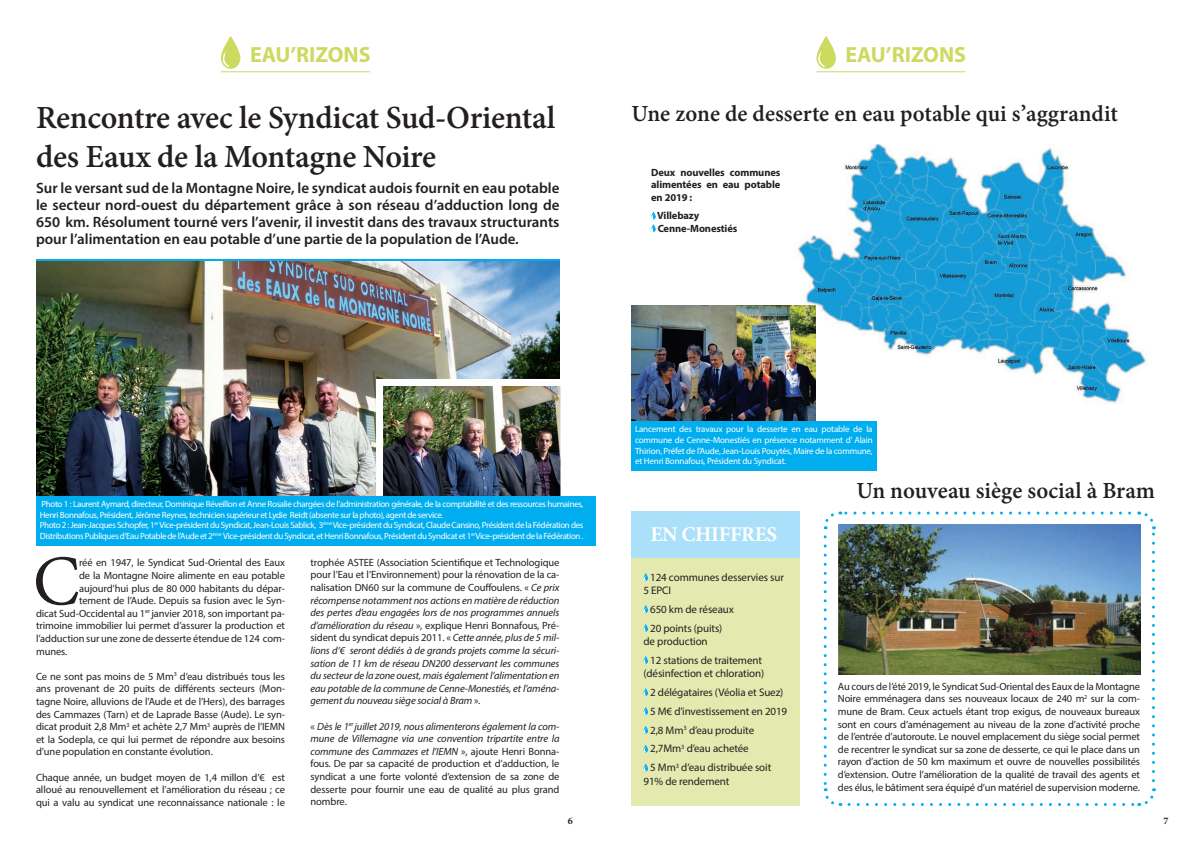
<style>
.page{position:relative;width:1191px;height:842px;background:#fff}
.page>*{position:absolute;margin:0;border:0;box-sizing:border-box;transform-origin:0 0}
.t1{font:76.9px "Adobe Devanagari";color:#231f20}
.t2{font:700 35px/38px "Adobe Devanagari";letter-spacing:-.01em;color:#231f20}
.t3{font:700 25px "Adobe Devanagari";color:#231f20}
.t4{font:700 22px "Myriad Pro";color:#ccda60}
.t5{font:700 21px "Minion Pro";letter-spacing:-.02em;color:#fff}
.t6{font:600 15px/17px "Myriad Pro";color:#231f20;text-align:justify}
.t7{font:11px/13.2px "Myriad Pro";letter-spacing:-.01em;color:#231f20}
.t8{font:10.5px/12.6px "Myriad Pro";letter-spacing:-.01em;color:#231f20;text-align:justify}
.t9{font:italic 10.5px/12.6px "Myriad Pro";letter-spacing:-.01em;color:#231f20;text-align:justify}
.t10{font:700 10.5px/12.6px "Myriad Pro";letter-spacing:-.01em;color:#231f20;text-align:justify}
.t11{font:700 10px "Minion Pro";color:#231f20}
.t12{font:9px/10.8px "Myriad Pro";letter-spacing:-.04em;color:#fff}
.s1{font-style:normal}
.s2{font-style:italic}
</style>
<div class="page">
<div style="left:631px;top:511px;width:169px;height:295px;background:#e4eaaf"></div>
<img style="left:838px;top:524px;width:300px;height:151px">
<div style="left:631px;top:511px;width:169px;height:47px;background:#aae0f9"></div>
<svg style="left:643px;top:573px;width:5px;height:8px"></svg>
<svg style="left:643px;top:605px;width:5px;height:8px"></svg>
<svg style="left:643px;top:624px;width:5px;height:8px"></svg>
<svg style="left:643px;top:656px;width:5px;height:8px"></svg>
<svg style="left:643px;top:688px;width:5px;height:8px"></svg>
<svg style="left:643px;top:707px;width:5px;height:8px"></svg>
<svg style="left:643px;top:726px;width:5px;height:8px"></svg>
<svg style="left:643px;top:745px;width:5px;height:7px"></svg>
<svg style="left:643px;top:764px;width:5px;height:7px"></svg>
<svg style="left:36px;top:260px;width:523px;height:2px"></svg>
<hr style="left:816px;top:71px;width:149px;height:1px;background:#ccda60">
<svg style="left:816px;top:36px;width:20px;height:33px"></svg>
<hr style="left:221px;top:71px;width:149px;height:1px;background:#ccda60">
<svg style="left:221px;top:36px;width:19px;height:33px"></svg>
<svg style="left:823px;top:537px;width:18px;height:269px"></svg>
<svg style="left:849px;top:788px;width:307px;height:18px"></svg>
<svg style="left:1138px;top:511px;width:17px;height:270px"></svg>
<svg style="left:823px;top:511px;width:306px;height:18px"></svg>
<img style="left:36px;top:262px;width:523px;height:234px">
<img style="left:384px;top:387px;width:175px;height:109px">
<div style="left:376px;top:379px;width:191px;height:145px;border:7px solid #fff"></div>
<div style="left:36px;top:496px;width:559px;height:50px;background:#00aeef"></div>
<img style="left:797px;top:144px;width:350px;height:260px">
<img style="left:631px;top:305px;width:185px;height:116px">
<div style="left:631px;top:421px;width:246px;height:50px;background:#00aeef"></div>
<svg style="left:651px;top:212px;width:5px;height:20px"></svg>
<p class="t4" style="left:250px;top:41px;width:122px">EAU’RIZONS</p>
<p class="t4" style="left:845px;top:41px;width:122px">EAU’RIZONS</p>
<p class="t2" style="left:36px;top:103px;width:521px">Rencontre avec le Syndicat Sud-Oriental des Eaux de la Montagne Noire</p>
<p class="t6" style="left:36px;top:179px;width:525px">Sur le versant sud de la Montagne Noire, le syndicat audois fournit en eau potable le secteur nord-ouest du département grâce à son réseau d’adduction long de 650 km. Résolument tourné vers l’avenir, il investit dans des travaux structurants pour l’alimentation en eau potable d’une partie de la population de l’Aude.</p>
<p class="t3" style="left:631px;top:100px;width:488px">Une zone de desserte en eau potable qui s’aggrandit</p>
<p class="t10" style="left:651px;top:166px;width:131px">Deux nouvelles communes alimentées en eau potable en 2019 :</p>
<p class="t10" style="left:657px;top:209px;width:44px">Villebazy</p>
<p class="t10" style="left:657px;top:222px;width:81px">Cenne-Monestiés</p>
<p class="t12" style="left:40px;top:498px;width:545px">Photo 1 : Laurent Aymard, directeur, Dominique Réveillon et Anne Rosalie chargées de l’administration générale, de la comptabilité et des ressources humaines,<br>Henri Bonnafous, Président, Jérôme Reynes, technicien supérieur et Lydie Reidt (absente sur la photo), agent de service.</p>
<p class="t12" style="left:40px;top:520px;width:545px">Photo 2 : Jean-Jacques Schopfer, 1<sup>er</sup> Vice-président du Syndicat, Jean-Louis Sablick, 3<sup>ème</sup> Vice-président du Syndicat, Claude Cansino, Président de la Fédération des<br>Distributions Publiques d’Eau Potable de l’Aude et 2<sup>ème</sup> Vice-président du Syndicat, et Henri Bonnafous, Président du Syndicat et 1<sup>er</sup> Vice-président de la Fédération .</p>
<p class="t1" style="left:33px;top:538px;width:49px">C</p>
<p class="t8" style="left:79px;top:556px;width:207px">réé en 1947, le Syndicat Sud-Oriental des Eaux</p>
<p class="t8" style="left:79px;top:569px;width:207px">de la Montagne Noire alimente en eau potable</p>
<p class="t8" style="left:79px;top:581px;width:207px">aujourd’hui plus de 80 000 habitants du dépar-</p>
<p class="t8" style="left:79px;top:594px;width:207px">tement de l’Aude. Depuis sa fusion avec le Syn-</p>
<p class="t8" style="left:36px;top:607px;width:250px">dicat Sud-Occidental au 1<sup>er</sup> janvier 2018, son important pa-</p>
<p class="t8" style="left:36px;top:619px;width:250px">trimoine immobilier lui permet d’assurer la production et</p>
<p class="t8" style="left:36px;top:632px;width:250px">l’adduction sur une zone de desserte étendue de 124 com-</p>
<p class="t8" style="left:36px;top:644px;width:33px">munes.</p>
<p class="t8" style="left:36px;top:670px;width:250px">Ce ne sont pas moins de 5 Mm<sup>3</sup> d’eau distribués tous les ans provenant de 20 puits de différents secteurs (Mon&shy;tagne Noire, alluvions de l’Aude et de l’Hers), des barrages des Cammazes (Tarn) et de Laprade Basse (Aude). Le syn&shy;dicat produit 2,8 Mm<sup>3</sup> et achète 2,7 Mm<sup>3</sup> auprès de l’IEMN et la Sodepla, ce qui lui permet de répondre aux besoins d’une population en constante évolution.</p>
<p class="t8" style="left:36px;top:770px;width:250px">Chaque année, un budget moyen de 1,4 millon d’€ est alloué au renouvellement et l’amélioration du réseau ; ce qui a valu au syndicat une reconnaissance nationale : le</p>
<p class="t9" style="left:310px;top:556px;width:250px"><span class="s1">trophée ASTEE (Association Scientifique et Technologique pour l’Eau et l’Environnement) pour la rénovation de la ca&shy;nalisation DN60 sur la commune de Couffoulens. «</span> Ce prix récompense notamment nos actions en matière de réduction des pertes d’eau engagées lors de nos programmes annuels d’amélioration du réseau <span class="s1">», explique Henri Bonnafous, Pré&shy;sident du syndicat depuis 2011. «</span> Cette année, plus de 5 mil&shy;lions d’€ seront dédiés à de grands projets comme la sécuri&shy;sation de 11 km de réseau DN200 desservant les communes du secteur de la zone ouest, mais également l’alimentation en eau potable de la commune de Cenne-Monestiés, et l’aména&shy;gement du nouveau siège social à Bram <span class="s1">».</span></p>
<p class="t8" style="left:310px;top:720px;width:250px">« <span class="s2">Dès le 1</span><sup>er</sup> <span class="s2">juillet 2019, nous alimenterons également la com&shy;mune de Villemagne via une convention tripartite entre la commune des Cammazes et l’IEMN</span> », ajoute Henri Bonna&shy;fous. De par sa capacité de production et d’adduction, le syndicat a une forte volonté d’extension de sa zone de desserte pour fournir une eau de qualité au plus grand nombre.</p>
<p class="t12" style="left:635px;top:423px;width:239px;text-align:justify">Lancement des travaux pour la desserte en eau potable de la commune de Cenne-Monestiés en présence notamment d’ Alain Thirion, Préfet de l’Aude, Jean-Louis Pouytès, Maire de la commune, et Henri Bonnafous, Président du Syndicat.</p>
<p class="t5" style="left:650px;top:519px;width:128px">EN CHIFFRES</p>
<p class="t7" style="left:643px;top:570px;width:142px;text-indent:7px">124 communes desservies sur<br>5 EPCI</p>
<p class="t7" style="left:650px;top:602px;width:85px">650 km de réseaux</p>
<p class="t7" style="left:650px;top:621px;width:74px">20 points (puits)</p>
<p class="t7" style="left:643px;top:634px;width:66px">de production</p>
<p class="t7" style="left:650px;top:653px;width:113px">12 stations de traitement</p>
<p class="t7" style="left:643px;top:666px;width:122px">(désinfection et chloration)</p>
<p class="t7" style="left:650px;top:685px;width:135px">2 délégataires (Véolia et Suez)</p>
<p class="t7" style="left:650px;top:704px;width:139px">5 M€ d’investissement en 2019</p>
<p class="t7" style="left:650px;top:723px;width:106px">2,8 Mm<sup>3</sup> d’eau produite</p>
<p class="t7" style="left:650px;top:742px;width:100px">2,7Mm<sup>3</sup> d’eau achetée</p>
<p class="t7" style="left:643px;top:761px;width:129px;text-indent:7px">5 Mm<sup>3</sup> d’eau distribuée soit<br>91% de rendement</p>
<p class="t3" style="left:856px;top:476px;width:300px">Un nouveau siège social à Bram</p>
<p class="t8" style="left:838px;top:680px;width:303px">Au cours de l’été 2019, le Syndicat Sud-Oriental des Eaux de la Montagne Noire emménagera dans ses nouveaux locaux de 240 m<sup>2</sup> sur la com&shy;mune de Bram. Ceux actuels étant trop exigus, de nouveaux bureaux sont en cours d’aménagement au niveau de la zone d’activité proche de l’entrée d’autoroute. Le nouvel emplacement du siège social permet de recentrer le syndicat sur sa zone de desserte, ce qui le place dans un rayon d’action de 50 km maximum et ouvre de nouvelles possibilités d’extension. Outre l’amélioration de la qualité de travail des agents et des élus, le bâtiment sera équipé d’un matériel de supervision moderne.</p>
<p class="t11" style="left:568px;top:814px;width:6px">6</p>
<p class="t11" style="left:1163px;top:814px;width:6px">7</p>
</div>
